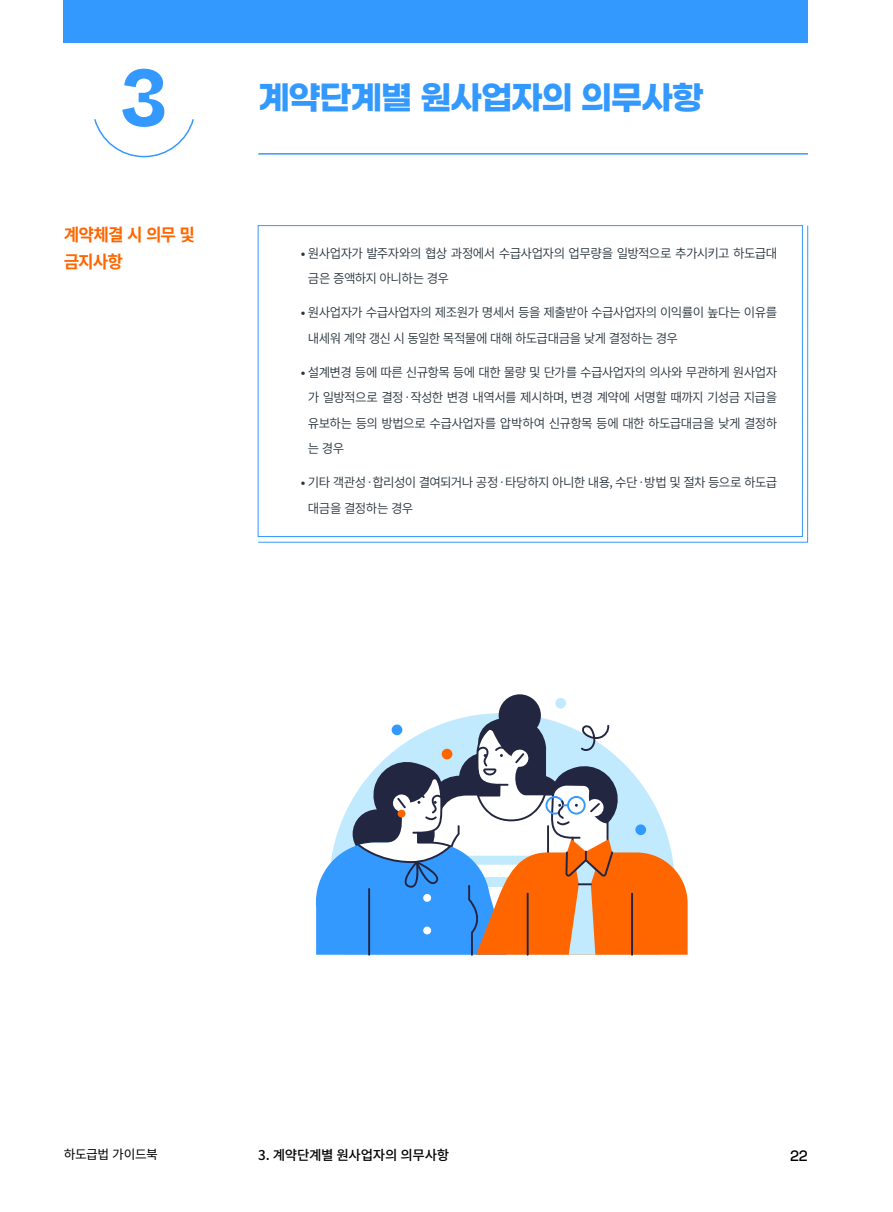
<style>
.page{position:relative;width:893px;height:1212px;background:#fff}
.page>*{position:absolute;margin:0;border:0;box-sizing:border-box;transform-origin:0 0}
.t1{font:700 79.5px "Whyte Inktrap";color:#39f}
.t2{font:700 33px "Gmarket Sans";letter-spacing:-.04em;color:#39f}
.t3{font:700 17.25px/27px "Noto Sans CJ Kkr";letter-spacing:-.055em;color:#f60}
.t4{font:500 15px "Space Grotesk";color:#000}
.t5{font:500 13.5px "Noto Sans CJ Kkr";letter-spacing:-.03em;color:#000}
.t6{font:600 12.75px/25.5px "Noto Sans CJ Kkr";letter-spacing:-.05em;color:#28343b;scale:1.1 1}
.t7{font:12.75px "Noto Sans CJ Kkr";letter-spacing:-.04em;color:#000}
</style>
<div class="page">
<svg style="left:94px;top:119px;width:100px;height:39px"></svg>
<div style="left:64px;top:0;width:744px;height:43px;background:#39f"></div>
<hr style="left:258px;top:153px;width:550px;height:2px;background:#39f">
<svg style="left:258px;top:225px;width:550px;height:318px"></svg>
<div style="left:555px;top:698px;width:11px;height:11px;background:#c2eaff;border-radius:50%"></div>
<div style="left:499px;top:694px;width:42px;height:42px;background:#232641;border-radius:50%"></div>
<svg style="left:315px;top:715px;width:373px;height:241px"></svg>
<h1 class="t1" style="left:120px;top:35px;width:50px">3</h1>
<h3 class="t3" style="left:64px;top:221px;width:133px">계약체결 시 의무 및 금지사항</h3>
<h2 class="t2" style="left:258px;top:79px;width:447px">계약단계별 원사업자의 의무사항</h2>
<p class="t6" style="left:308px;top:241px;width:428px;text-indent:-7px">• 원사업자가 발주자와의 협상 과정에서 수급사업자의 업무량을 일방적으로 추가시키고 하도급대 금은 증액하지 아니하는 경우</p>
<p class="t6" style="left:308px;top:300px;width:428px;text-indent:-7px">• 원사업자가 수급사업자의 제조원가 명세서 등을 제출받아 수급사업자의 이익률이 높다는 이유를 내세워 계약 갱신 시 동일한 목적물에 대해 하도급대금을 낮게 결정하는 경우</p>
<p class="t6" style="left:308px;top:360px;width:428px;text-align:justify;text-indent:-7px">• 설계변경 등에 따른 신규항목 등에 대한 물량 및 단가를 수급사업자의 의사와 무관하게 원사업자 가 일방적으로 결정ㆍ작성한 변경 내역서를 제시하며, 변경 계약에 서명할 때까지 기성금 지급을 유보하는 등의 방법으로 수급사업자를 압박하여 신규항목 등에 대한 하도급대금을 낮게 결정하 는 경우</p>
<p class="t6" style="left:308px;top:470px;width:428px;text-indent:-7px">• 기타 객관성ㆍ합리성이 결여되거나 공정ㆍ타당하지 아니한 내용, 수단ㆍ방법 및 절차 등으로 하도급 대금을 결정하는 경우</p>
<p class="t5" style="left:258px;top:1147px;width:193px">3. 계약단계별 원사업자의 의무사항</p>
<p class="t7" style="left:64px;top:1147px;width:96px">하도급법 가이드북</p>
<p class="t4" style="left:790px;top:1144px;width:19px">22</p>
</div>
